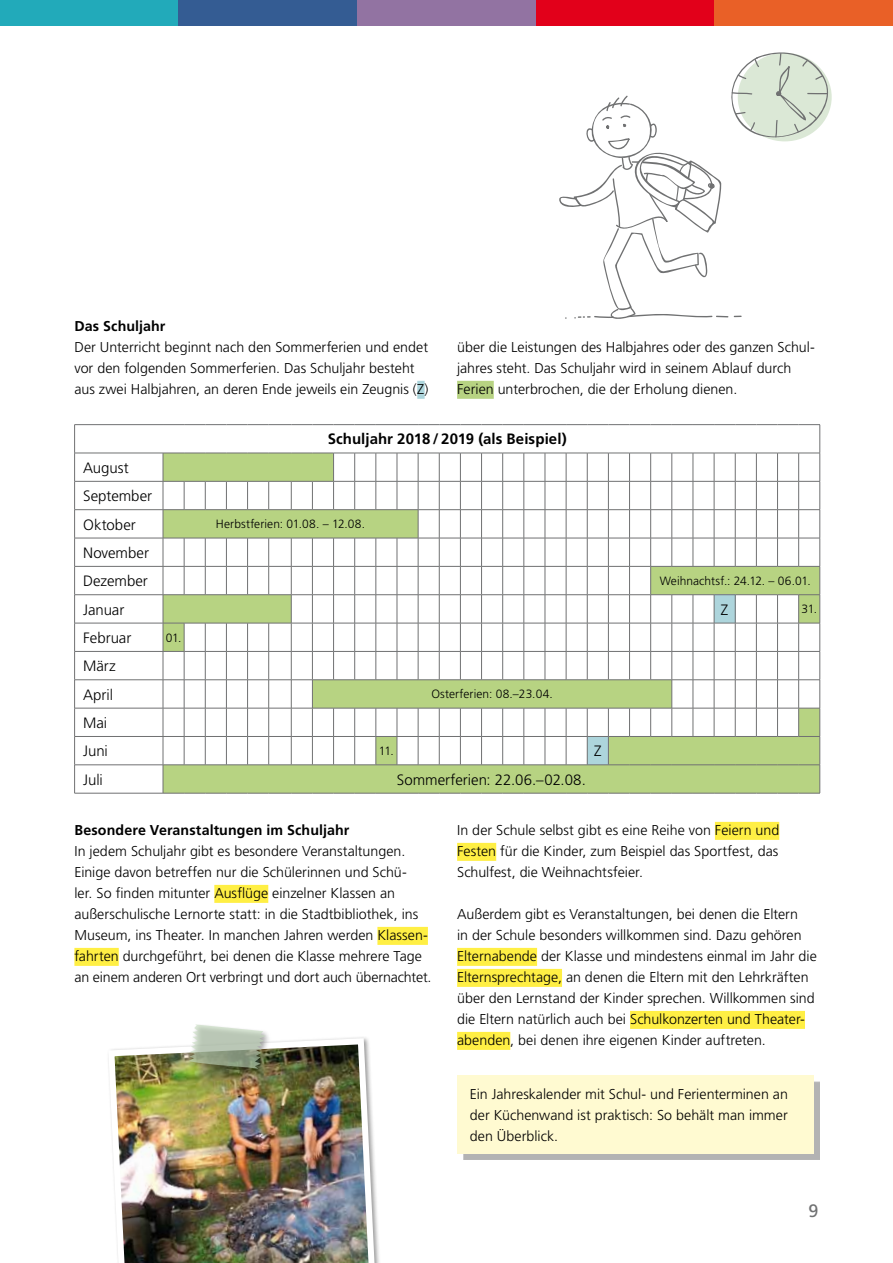
<style>
.page{position:relative;width:893px;height:1263px;background:#fff}
.page>*{position:absolute;margin:0;border:0;box-sizing:border-box;transform-origin:0 0}
.t1{font:18px "Frutiger LT Std";color:#707172}
.t2{font:300 15px/28.3px "Frutiger LT Std";color:#000}
.t3{font:700 15px "Frutiger LT Std";letter-spacing:.005em;color:#000}
.t4{font:300 14.25px/21px "Frutiger LT Std";color:#000}
.t5{font:700 14.25px "Frutiger LT Std";letter-spacing:.005em;color:#000}
.t6{font:300 12px "Frutiger LT Std";letter-spacing:.005em;color:#000}
</style>
<div class="page">
<img style="left:108px;top:1037px;width:270px;height:226px">
<svg style="left:559px;top:52px;width:273px;height:267px"></svg>
<div style="left:463px;top:1081px;width:357px;height:79px;background:#000;opacity:.3"></div>
<div style="left:457px;top:1075px;width:357px;height:78px;background:#fffad1"></div>
<div style="left:417px;top:381px;width:8px;height:18px;background:#add5dc"></div>
<div style="left:457px;top:381px;width:37px;height:18px;background:#b7d382"></div>
<div style="left:214px;top:885px;width:54px;height:18px;background:#ffef44"></div>
<div style="left:377px;top:927px;width:51px;height:18px;background:#ffef44"></div>
<div style="left:74px;top:948px;width:45px;height:18px;background:#ffef44"></div>
<hr style="left:74px;top:424px;width:89px;height:1px;background:#707172">
<hr style="left:74px;top:453px;width:89px;height:1px;background:#707172">
<hr style="left:74px;top:481px;width:89px;height:1px;background:#707172">
<hr style="left:74px;top:509px;width:89px;height:1px;background:#707172">
<hr style="left:74px;top:538px;width:89px;height:1px;background:#707172">
<hr style="left:74px;top:566px;width:89px;height:1px;background:#707172">
<hr style="left:74px;top:594px;width:89px;height:1px;background:#707172">
<hr style="left:74px;top:623px;width:89px;height:1px;background:#707172">
<hr style="left:74px;top:651px;width:89px;height:1px;background:#707172">
<hr style="left:74px;top:679px;width:89px;height:1px;background:#707172">
<hr style="left:74px;top:708px;width:89px;height:1px;background:#707172">
<hr style="left:74px;top:736px;width:89px;height:1px;background:#707172">
<hr style="left:74px;top:764px;width:89px;height:1px;background:#707172">
<svg style="left:74px;top:425px;width:1px;height:368px"></svg>
<hr style="left:74px;top:793px;width:89px;height:1px;background:#707172">
<svg style="left:163px;top:424px;width:657px;height:370px"></svg>
<div style="left:715px;top:822px;width:64px;height:18px;background:#ffef44"></div>
<div style="left:457px;top:843px;width:39px;height:18px;background:#ffef44"></div>
<div style="left:457px;top:948px;width:80px;height:18px;background:#ffef44"></div>
<div style="left:457px;top:969px;width:105px;height:18px;background:#ffef44"></div>
<div style="left:630px;top:1011px;width:175px;height:18px;background:#ffef44"></div>
<div style="left:457px;top:1032px;width:53px;height:18px;background:#ffef44"></div>
<div style="left:188px;top:1023px;width:85px;height:53px;background:#000;opacity:.33"></div>
<svg style="left:189px;top:1024px;width:77px;height:45px;background:#aeb9a3"></svg>
<div style="left:0;top:0;width:179px;height:26px;background:#22aaba"></div>
<div style="left:179px;top:0;width:178px;height:26px;background:#345c93"></div>
<div style="left:536px;top:0;width:178px;height:26px;background:#e2001a"></div>
<div style="left:714px;top:0;width:179px;height:26px;background:#e96027"></div>
<div style="left:357px;top:0;width:179px;height:26px;background:#9273a2"></div>
<p class="t5" style="left:74px;top:318px;width:93px">Das Schuljahr</p>
<p class="t4" style="left:74px;top:337px;width:356px">Der Unterricht beginnt nach den Sommerferien und endet vor den folgenden Sommerferien. Das Schuljahr besteht aus zwei Halbjahren, an deren Ende jeweils ein Zeugnis (Z)</p>
<p class="t4" style="left:457px;top:337px;width:359px">über die Leistungen des Halbjahres oder des ganzen Schul&shy;jahres steht. Das Schuljahr wird in seinem Ablauf durch<br>Ferien unterbrochen, die der Erholung dienen.</p>
<p class="t2" style="left:83px;top:454px;width:71px">August<br>September<br>Oktober</p>
<p class="t2" style="left:83px;top:539px;width:67px">November<br>Dezember</p>
<p class="t3" style="left:328px;top:430px;width:240px">Schuljahr 2018 / 2019 (als Beispiel)</p>
<p class="t6" style="left:216px;top:517px;width:151px">Herbstferien: 01.08. – 12.08.</p>
<p class="t6" style="left:660px;top:574px;width:153px">Weihnachtsf.: 24.12. – 06.01.</p>
<p class="t2" style="left:83px;top:595px;width:43px">Januar</p>
<p class="t2" style="left:721px;top:595px;width:9px">Z</p>
<p class="t6" style="left:801px;top:602px;width:17px">31.</p>
<p class="t2" style="left:83px;top:624px;width:50px">Februar</p>
<p class="t6" style="left:166px;top:631px;width:17px">01.</p>
<p class="t2" style="left:83px;top:652px;width:34px">März<br>April</p>
<p class="t6" style="left:431px;top:687px;width:123px">Osterferien: 08.–23.04.</p>
<p class="t2" style="left:83px;top:709px;width:26px">Mai<br>Juni</p>
<p class="t6" style="left:379px;top:744px;width:17px">11.</p>
<p class="t2" style="left:594px;top:737px;width:9px">Z</p>
<p class="t2" style="left:83px;top:765px;width:21px">Juli</p>
<p class="t2" style="left:397px;top:765px;width:191px">Sommerferien: 22.06.–02.08.</p>
<p class="t4" style="left:457px;top:820px;width:324px;text-align:justify">In der Schule selbst gibt es eine Reihe von Feiern und Festen für die Kinder, zum Beispiel das Sportfest, das Schulfest, die Weihnachtsfeier.</p>
<p class="t4" style="left:457px;top:904px;width:361px">Außerdem gibt es Veranstaltungen, bei denen die Eltern<br>in der Schule besonders willkommen sind. Dazu gehören Elternabende der Klasse und mindestens einmal im Jahr die Elternsprechtage, an denen die Eltern mit den Lehrkräften über den Lernstand der Kinder sprechen. Willkommen sind die Eltern natürlich auch bei Schulkonzerten und Theater&shy;abenden, bei denen ihre eigenen Kinder auftreten.</p>
<p class="t5" style="left:74px;top:822px;width:276px">Besondere Veranstaltungen im Schuljahr</p>
<p class="t4" style="left:74px;top:841px;width:359px">In jedem Schuljahr gibt es besondere Veranstaltungen.<br>Einige davon betreffen nur die Schülerinnen und Schü-<br>ler. So finden mitunter Ausflüge einzelner Klassen an außerschulische Lernorte statt: in die Stadtbibliothek, ins Museum, ins Theater. In manchen Jahren werden Klassen&shy;fahrten durchgeführt, bei denen die Klasse mehrere Tage an einem anderen Ort verbringt und dort auch übernachtet.</p>
<p class="t4" style="left:470px;top:1083px;width:320px;text-align:justify">Ein Jahreskalender mit Schul- und Ferienterminen an der Küchenwand ist praktisch: So behält man immer den Überblick.</p>
<p class="t1" style="left:808px;top:1200px;width:12px">9</p>
</div>
